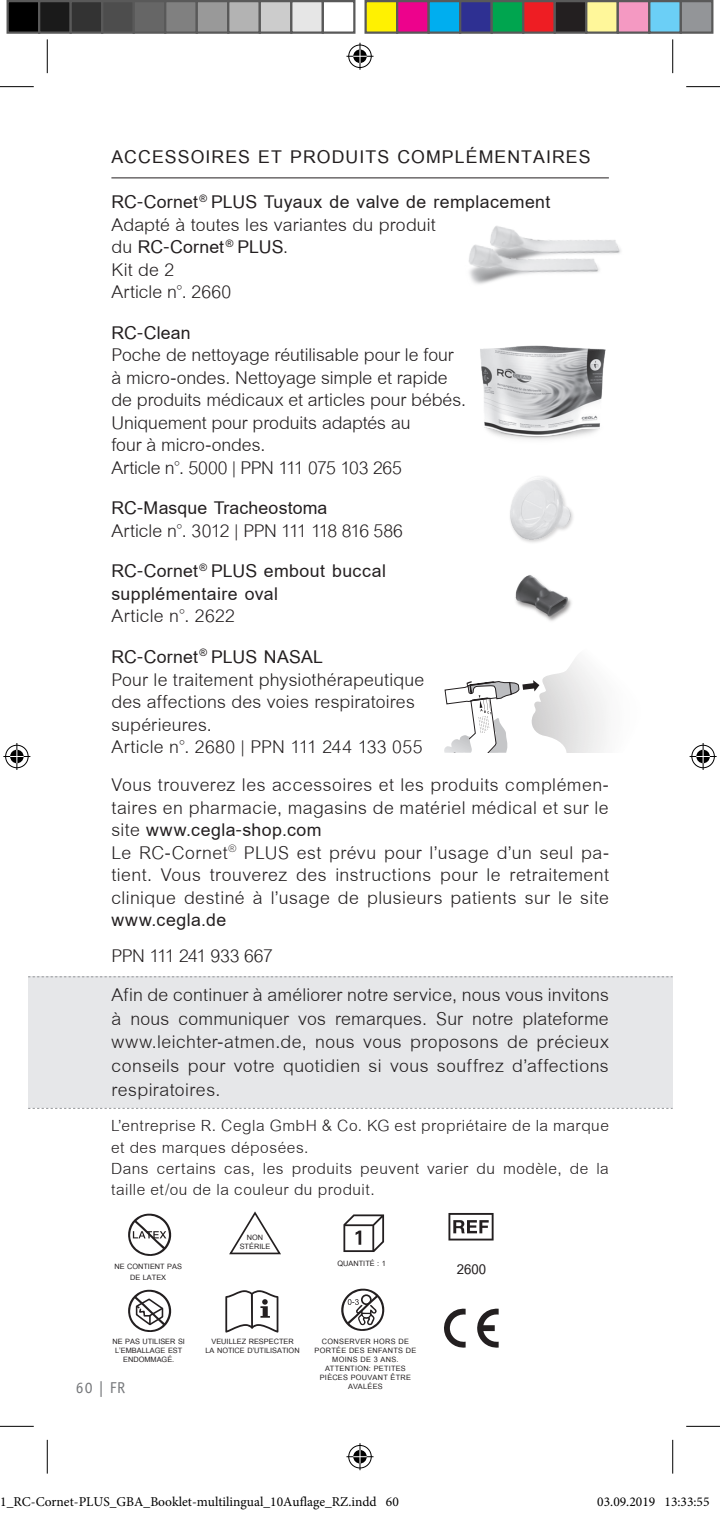
<style>
.page{position:relative;width:720px;height:1513px;background:#fff}
.page>*{position:absolute;margin:0;border:0;box-sizing:border-box;transform-origin:0 0}
.t1{font:27px/22.5px "Cordia New";letter-spacing:.01em;color:#231f20}
.t2{font:700 27px/40.5px "Cordia New";letter-spacing:.015em;color:#231f20}
.t3{font:700 27px/45px "Cordia New";letter-spacing:.04em;color:#231f20}
.t4{font:27px/40.5px "Cordia New";letter-spacing:-.015em;color:#231f20}
.t5{font:27px "Cordia New";letter-spacing:-.02em;color:#231f20}
.t6{font:23.62px/21.4px "Cordia New";letter-spacing:.02em;color:#231f20}
.t7{font:700 20.25px "Cordia New";color:#231f20}
.t8{font:15.75px "Officina Sans Std";color:#76787b}
.t9{font:13.5px "Minion Pro";color:#000}
.t10{font:700 11.25px/9px "Cordia New";color:#231f20;text-align:center}
.t11{font:700 11.25px/9px "Cordia New";letter-spacing:.025em;color:#231f20;text-align:center}
.s1{font-weight:700}
.s2{font-weight:400}
</style>
<div class="page">
<hr style="left:111px;top:177px;width:498px;height:1px;background:#231f20">
<img style="left:480px;top:345px;width:126px;height:95px">
<img style="left:510px;top:476px;width:63px;height:67px">
<svg style="left:229px;top:1211px;width:52px;height:44px"></svg>
<svg style="left:128px;top:1213px;width:44px;height:43px"></svg>
<svg style="left:343px;top:1214px;width:41px;height:38px"></svg>
<svg style="left:448px;top:1213px;width:45px;height:27px"></svg>
<svg style="left:444px;top:1308px;width:21px;height:40px"></svg>
<svg style="left:477px;top:1308px;width:21px;height:40px"></svg>
<svg style="left:225px;top:1290px;width:53px;height:42px"></svg>
<svg style="left:341px;top:1288px;width:43px;height:43px"></svg>
<svg style="left:128px;top:1289px;width:44px;height:43px"></svg>
<div style="left:28px;top:976px;width:644px;height:132px;background:#e6e7e9"></div>
<svg style="left:28px;top:976px;width:644px;height:1px"></svg>
<svg style="left:28px;top:1108px;width:644px;height:1px"></svg>
<img style="left:612px;top:240px;width:9px;height:14px">
<img style="left:469px;top:226px;width:143px;height:58px">
<img style="left:515px;top:575px;width:57px;height:46px">
<svg style="left:444px;top:658px;width:162px;height:95px"></svg>
<hr style="left:0;top:86px;width:34px;height:1px;background:#000">
<hr style="left:686px;top:86px;width:34px;height:1px;background:#000">
<hr style="left:0;top:1426px;width:34px;height:1px;background:#000">
<hr style="left:686px;top:1426px;width:34px;height:1px;background:#000">
<hr style="left:47px;top:39px;width:1px;height:34px;background:#000">
<hr style="left:47px;top:1439px;width:1px;height:34px;background:#000">
<hr style="left:672px;top:39px;width:1px;height:34px;background:#000">
<hr style="left:672px;top:1439px;width:1px;height:34px;background:#000">
<svg style="left:346px;top:43px;width:27px;height:27px"></svg>
<svg style="left:346px;top:1443px;width:27px;height:27px"></svg>
<svg style="left:3px;top:743px;width:27px;height:27px"></svg>
<svg style="left:689px;top:743px;width:27px;height:27px"></svg>
<div style="left:8px;top:1px;width:31px;height:32px;background:#000"></div>
<div style="left:7px;top:0;width:33px;height:34px;border:2px solid #595959"></div>
<div style="left:39px;top:1px;width:32px;height:32px;background:#1a1a1a"></div>
<div style="left:38px;top:0;width:34px;height:34px;border:2px solid #595959"></div>
<div style="left:71px;top:1px;width:31px;height:32px;background:#333"></div>
<div style="left:70px;top:0;width:33px;height:34px;border:2px solid #595959"></div>
<div style="left:102px;top:1px;width:32px;height:32px;background:#4d4d4d"></div>
<div style="left:101px;top:0;width:34px;height:34px;border:2px solid #595959"></div>
<div style="left:134px;top:1px;width:31px;height:32px;background:#666"></div>
<div style="left:133px;top:0;width:33px;height:34px;border:2px solid #595959"></div>
<div style="left:165px;top:1px;width:32px;height:32px;background:#808080"></div>
<div style="left:164px;top:0;width:34px;height:34px;border:2px solid #595959"></div>
<div style="left:197px;top:1px;width:31px;height:32px;background:#999"></div>
<div style="left:196px;top:0;width:33px;height:34px;border:2px solid #595959"></div>
<div style="left:228px;top:1px;width:32px;height:32px;background:#b3b3b3"></div>
<div style="left:227px;top:0;width:34px;height:34px;border:2px solid #595959"></div>
<div style="left:260px;top:1px;width:31px;height:32px;background:#ccc"></div>
<div style="left:259px;top:0;width:33px;height:34px;border:2px solid #595959"></div>
<div style="left:291px;top:1px;width:32px;height:32px;background:#e6e6e6"></div>
<div style="left:290px;top:0;width:34px;height:34px;border:2px solid #595959"></div>
<div style="left:322px;top:0;width:33px;height:34px;border:2px solid #595959"></div>
<div style="left:365px;top:1px;width:32px;height:32px;background:#fff101"></div>
<div style="left:364px;top:0;width:34px;height:34px;border:2px solid #595959"></div>
<div style="left:397px;top:1px;width:31px;height:32px;background:#ed028c"></div>
<div style="left:396px;top:0;width:34px;height:34px;border:2px solid #595959"></div>
<div style="left:428px;top:1px;width:32px;height:32px;background:#00aeef"></div>
<div style="left:427px;top:0;width:34px;height:34px;border:2px solid #595959"></div>
<div style="left:460px;top:1px;width:31px;height:32px;background:#2e3092"></div>
<div style="left:459px;top:0;width:34px;height:34px;border:2px solid #595959"></div>
<div style="left:491px;top:1px;width:32px;height:32px;background:#00a54f"></div>
<div style="left:490px;top:0;width:34px;height:34px;border:2px solid #595959"></div>
<div style="left:523px;top:1px;width:31px;height:32px;background:#ee1d23"></div>
<div style="left:522px;top:0;width:34px;height:34px;border:2px solid #595959"></div>
<div style="left:554px;top:1px;width:32px;height:32px;background:#231f20"></div>
<div style="left:553px;top:0;width:34px;height:34px;border:2px solid #595959"></div>
<div style="left:586px;top:1px;width:31px;height:32px;background:#fff79a"></div>
<div style="left:585px;top:0;width:34px;height:34px;border:2px solid #595959"></div>
<div style="left:617px;top:1px;width:32px;height:32px;background:#f499c2"></div>
<div style="left:616px;top:0;width:34px;height:34px;border:2px solid #595959"></div>
<div style="left:649px;top:1px;width:31px;height:32px;background:#6bcff6"></div>
<div style="left:648px;top:0;width:34px;height:34px;border:2px solid #595959"></div>
<div style="left:680px;top:1px;width:32px;height:32px;background:#939598"></div>
<div style="left:679px;top:0;width:34px;height:34px;border:2px solid #595959"></div>
<div style="left:392px;top:1497px;width:7px;height:9px;border:1px solid #fff;border-radius:50%"></div>
<svg style="left:392px;top:1497px;width:5px;height:9px"></svg>
<div style="left:597px;top:1497px;width:6px;height:9px;border:1px solid #fff;border-radius:50%"></div>
<svg style="left:598px;top:1497px;width:5px;height:9px"></svg>
<p class="t3" style="left:111px;top:135px;width:480px">ACCESSOIRES ET PRODUITS COMPLÉMENTAIRES<br>RC-Cornet<sup>®</sup> PLUS Tuyaux de valve de remplacement</p>
<p class="t1" style="left:111px;top:214px;width:326px">Adapté à toutes les variantes du produit du <span class="s1">RC-Cornet</span><sup>®</sup> <span class="s1">PLUS</span>.<br>Kit de 2<br>Article n°. 2660</p>
<p class="t2" style="left:111px;top:313px;width:81px">RC-Clean</p>
<p class="t1" style="left:111px;top:345px;width:356px">Poche de nettoyage réutilisable pour le four à micro-ondes. Nettoyage simple et rapide de produits médicaux et articles pour bébés.<br>Uniquement pour produits adaptés au<br>four à micro-ondes.<br>Article n°. 5000 | PPN 111 075 103 265</p>
<p class="t2" style="left:111px;top:488px;width:217px">RC-Masque Tracheostoma</p>
<p class="t4" style="left:111px;top:511px;width:293px">Article n°. 3012 | PPN 111 118 816 586<br><span class="s1">RC-Cornet</span><sup>®</sup> <span class="s1">PLUS embout buccal</span></p>
<p class="t2" style="left:111px;top:574px;width:168px">supplémentaire oval</p>
<p class="t2" style="left:111px;top:596px;width:213px"><span class="s2">Article n°. 2622<br></span>RC-Cornet<sup>®</sup> PLUS NASAL</p>
<p class="t1" style="left:111px;top:669px;width:314px">Pour le traitement physiothérapeutique des affections des voies respiratoires supérieures.<br>Article n°. 2680 | PPN 111 244 133 055</p>
<p class="t1" style="left:111px;top:774px;width:499px">Vous trouverez les accessoires et les produits complémen&shy;taires en pharmacie, magasins de matériel médical et sur le site <span class="s1">www.cegla-shop.com<br></span>Le RC-Cornet<sup>®</sup> PLUS est prévu pour l’usage d’un seul pa&shy;tient. Vous trouverez des instructions pour le retraitement clinique destiné à l’usage de plusieurs patients sur le site</p>
<p class="t2" style="left:111px;top:900px;width:116px">www.cegla.de</p>
<p class="t5" style="left:111px;top:938px;width:163px">PPN 111 241 933 667</p>
<p class="t1" style="left:111px;top:983px;width:499px;line-height:23.6px;text-align:justify">Afin de continuer à améliorer notre service, nous vous invitons à nous communiquer vos remarques. Sur notre plateforme www.leichter-atmen.de, nous vous proposons de précieux conseils pour votre quotidien si vous souffrez d’affections respiratoires.</p>
<p class="t6" style="left:111px;top:1115px;width:499px">L’entreprise R. Cegla GmbH &amp; Co. KG est propriétaire de la marque et des marques déposées.<br>Dans certains cas, les produits peuvent varier du modèle, de la taille et/ou de la couleur du produit.</p>
<p class="t10" style="left:114px;top:1261px;width:69px;line-height:11.2px">NE CONTIENT PAS<br>DE LATEX</p>
<p class="t10" style="left:240px;top:1233px;width:32px">NON<br>STÉRILE</p>
<p class="t10" style="left:337px;top:1259px;width:50px">QUANTITÉ : 1</p>
<p class="t10" style="left:112px;top:1337px;width:74px">NE PAS UTILISER SI<br>L’EMBALLAGE EST<br>ENDOMMAGÉ.</p>
<p class="t8" style="left:76px;top:1378px;width:51px">60 | FR</p>
<p class="t10" style="left:205px;top:1337px;width:96px">VEUILLEZ RESPECTER<br>LA NOTICE D’UTILISATION</p>
<p class="t11" style="left:314px;top:1337px;width:103px">CONSERVER HORS DE<br>PORTÉE DES ENFANTS DE<br>MOINS DE 3 ANS.<br>ATTENTION: PETITES<br>PIÈCES POUVANT ÊTRE<br>AVALÉES</p>
<p class="t7" style="left:456px;top:1256px;width:31px">2600</p>
<p class="t9" style="left:0;top:1493px;width:400px">1_RC-Cornet-PLUS_GBA_Booklet-multilingual_10Auflage_RZ.indd 60</p>
<p class="t9" style="left:597px;top:1493px;width:114px">03.09.2019 13:33:55</p>
</div>
